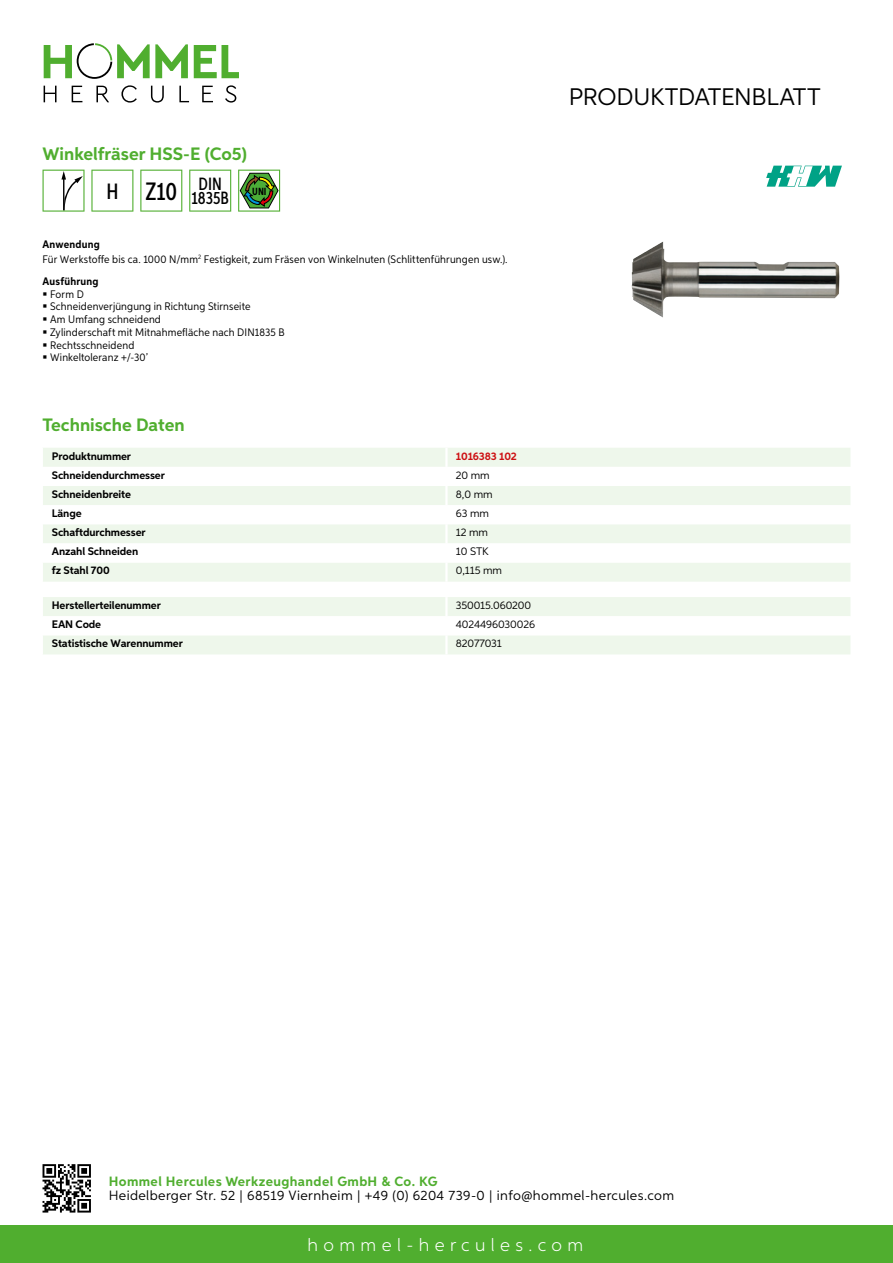
<style>
.page{position:relative;width:893px;height:1263px;background:#fff}
.page>*{position:absolute;margin:0;border:0;box-sizing:border-box;transform-origin:0 0}
.t1{font:500 25.2px "Aspira XX Nar";color:#000}
.t2{font:24px "Aspira";letter-spacing:-.01em;color:#000}
.t3{font:700 18px "Aspira";color:#50ae2f}
.t4{font:300 18px "Aspira";letter-spacing:.3em;color:#fff}
.t5{font:500 17.85px "Aspira XX Nar";color:#000}
.t6{font:13.5px "Aspira";letter-spacing:.03em;color:#000}
.t7{font:700 13.5px "Aspira";letter-spacing:.03em;color:#50ae2f}
.t8{font:10.95px/12.8px "Aspira Nar";letter-spacing:.015em;color:#000}
.t9{font:700 10.95px "Aspira";letter-spacing:-.01em;color:#000}
.t10{font:10.95px "Aspira";letter-spacing:-.01em;color:#000}
.t11{font:700 10.95px "Aspira";letter-spacing:-.01em;color:#cd1013}
.t12{font:700 10.95px "Aspira Nar";letter-spacing:.02em;color:#000}
.t13{font:700 10.35px "Aspira XX Nar";color:#000}
.s1{font-size:22.2px}
.s2{font-weight:700}
</style>
<div class="page">
<div style="left:0;top:1226px;width:893px;height:37px;background:#50ae2f"></div>
<svg style="left:43px;top:1164px;width:48px;height:48px"></svg>
<svg style="left:194px;top:45px;width:45px;height:33px"></svg>
<svg style="left:44px;top:43px;width:144px;height:36px"></svg>
<svg style="left:44px;top:86px;width:13px;height:16px"></svg>
<svg style="left:72px;top:86px;width:10px;height:16px"></svg>
<svg style="left:96px;top:86px;width:13px;height:16px"></svg>
<svg style="left:121px;top:85px;width:16px;height:18px"></svg>
<svg style="left:151px;top:86px;width:13px;height:17px"></svg>
<svg style="left:179px;top:86px;width:10px;height:16px"></svg>
<svg style="left:202px;top:86px;width:11px;height:16px"></svg>
<svg style="left:225px;top:85px;width:11px;height:18px"></svg>
<div style="left:43px;top:448px;width:807px;height:134px;background:#eef7eb"></div>
<svg style="left:43px;top:467px;width:807px;height:95px"></svg>
<hr style="left:445px;top:448px;width:3px;height:19px;background:#fff">
<hr style="left:445px;top:467px;width:3px;height:19px;background:#fff">
<hr style="left:445px;top:486px;width:3px;height:19px;background:#fff">
<hr style="left:445px;top:505px;width:3px;height:19px;background:#fff">
<hr style="left:445px;top:524px;width:3px;height:19px;background:#fff">
<hr style="left:445px;top:543px;width:3px;height:19px;background:#fff">
<hr style="left:445px;top:562px;width:3px;height:20px;background:#fff">
<svg style="left:43px;top:597px;width:807px;height:57px"></svg>
<hr style="left:445px;top:635px;width:3px;height:19px;background:#fff">
<svg style="left:43px;top:170px;width:42px;height:42px"></svg>
<svg style="left:91px;top:170px;width:42px;height:42px"></svg>
<svg style="left:140px;top:170px;width:42px;height:42px"></svg>
<svg style="left:189px;top:170px;width:42px;height:42px"></svg>
<svg style="left:238px;top:170px;width:42px;height:42px"></svg>
<img style="left:632px;top:241px;width:208px;height:77px">
<svg style="left:766px;top:166px;width:76px;height:21px"></svg>
<h3 class="t3" style="left:43px;top:142px;width:206px">Winkelfräser HSS-E (Co5)</h3>
<h1 class="t1" style="left:106px;top:176px;width:117px"><span class="s1">H</span> Z10 <sup>DIN</sup></h1>
<h3 class="t5" style="left:191px;top:187px;width:39px">1835B</h3>
<p class="t13" style="left:252px;top:185px;width:16px">UNI</p>
<p class="t8" style="left:43px;top:236px;width:466px;line-height:15.1px"><span class="s2">Anwendung<br></span>Für Werkstoffe bis ca. 1000 N/mm<sup>2</sup> Festigkeit, zum Fräsen von Winkelnuten (Schlittenführungen usw.).</p>
<p class="t12" style="left:43px;top:274px;width:58px">Ausführung</p>
<p class="t8" style="left:50px;top:287px;width:236px">Form D<br>Schneidenverjüngung in Richtung Stirnseite<br>Am Umfang schneidend<br>Zylinderschaft mit Mitnahmefläche nach DIN1835 B<br>Rechtsschneidend<br>Winkeltoleranz +/-30’</p>
<h3 class="t3" style="left:43px;top:413px;width:144px">Technische Daten</h3>
<p class="t9" style="left:52px;top:449px;width:81px">Produktnummer</p>
<p class="t11" style="left:456px;top:449px;width:63px">1016383 102</p>
<p class="t9" style="left:52px;top:468px;width:115px">Schneidendurchmesser</p>
<p class="t10" style="left:456px;top:468px;width:35px">20 mm</p>
<p class="t9" style="left:52px;top:487px;width:81px">Schneidenbreite</p>
<p class="t10" style="left:456px;top:487px;width:38px">8,0 mm</p>
<p class="t9" style="left:52px;top:506px;width:31px">Länge</p>
<p class="t10" style="left:456px;top:507px;width:35px">63 mm</p>
<p class="t9" style="left:52px;top:526px;width:95px">Schaftdurchmesser</p>
<p class="t10" style="left:456px;top:526px;width:34px">12 mm</p>
<p class="t9" style="left:52px;top:545px;width:88px">Anzahl Schneiden</p>
<p class="t10" style="left:456px;top:545px;width:28px">10 STK</p>
<p class="t9" style="left:52px;top:564px;width:59px">fz Stahl 700</p>
<p class="t10" style="left:456px;top:564px;width:48px">0,115 mm</p>
<p class="t9" style="left:52px;top:598px;width:111px">Herstellerteilenummer</p>
<p class="t10" style="left:456px;top:598px;width:77px">350015.060200</p>
<p class="t9" style="left:52px;top:618px;width:51px">EAN Code</p>
<p class="t10" style="left:456px;top:618px;width:81px">4024496030026</p>
<p class="t9" style="left:52px;top:637px;width:132px">Statistische Warennummer</p>
<p class="t10" style="left:456px;top:637px;width:48px">82077031</p>
<h2 class="t2" style="left:569px;top:82px;width:253px">Produktdatenblatt</h2>
<p class="t7" style="left:109px;top:1172px;width:330px">Hommel Hercules Werkzeughandel GmbH &amp; Co. KG</p>
<p class="t6" style="left:109px;top:1187px;width:567px">Heidelberger Str. 52 | 68519 Viernheim | +49 (0) 6204 739-0 | info@hommel-hercules.com</p>
<h3 class="t4" style="left:307px;top:1234px;width:277px">hommel-hercules.com</h3>
</div>
